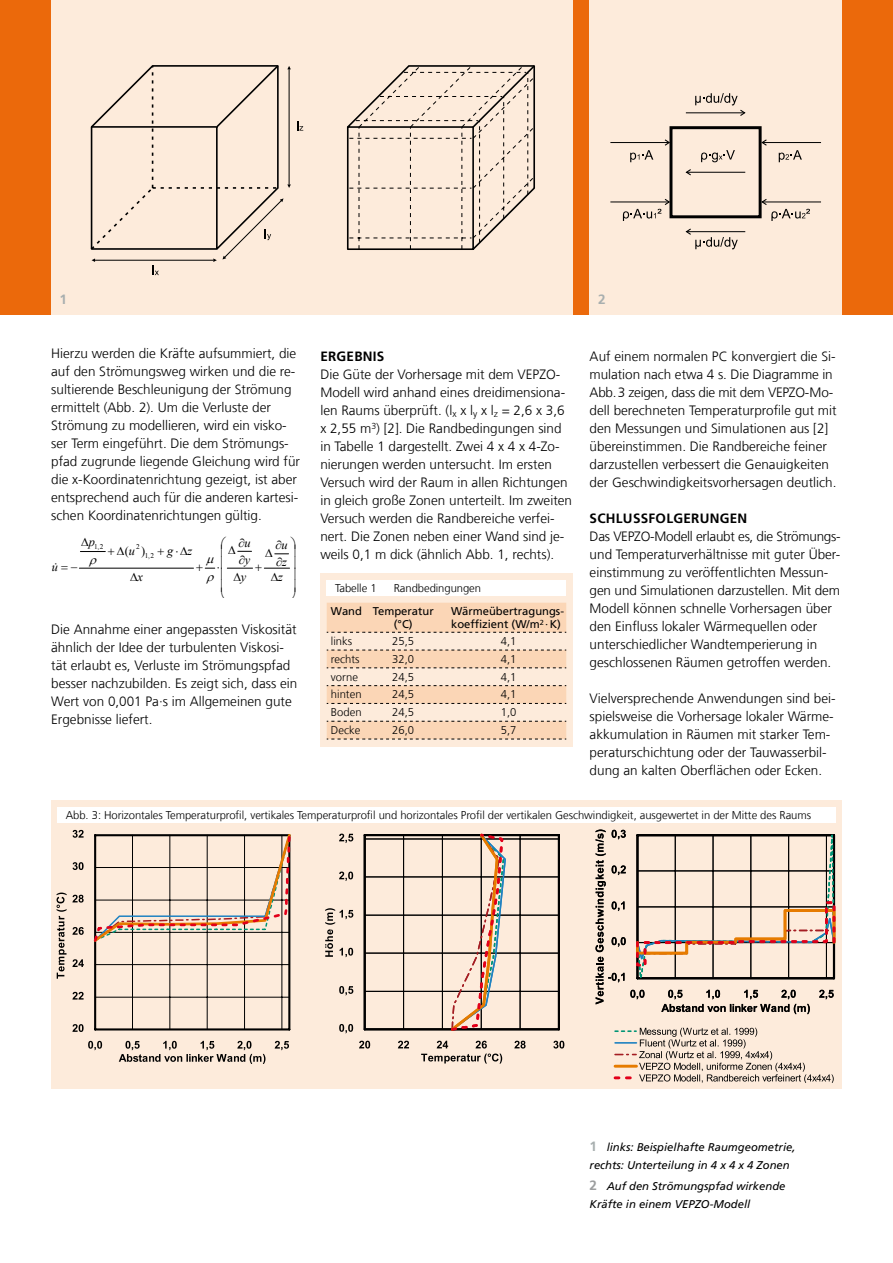
<style>
.page{position:relative;width:893px;height:1263px;background:#fff}
.page>*{position:absolute;margin:0;border:0;box-sizing:border-box;transform-origin:0 0}
.t1{font:300 13.5px/18px "Frutiger LT Com";color:#000}
.t2{font:700 13.5px "Frutiger LT Com";letter-spacing:.02em;color:#000}
.t3{font:700 13.5px "Frutiger LT Com";color:#a8afaf}
.t4{font:italic 12.3px "Times New Roman";color:#000}
.t5{font:12.3px "Times New Roman";color:#000}
.t6{font:300 11.25px "Frutiger LT Com";letter-spacing:-.005em;color:#000}
.t7{font:italic 11.25px/18px "Frutiger LT Com";color:#000}
.t8{font:11.25px/13.5px "Frutiger LT Com";color:#000}
.t9{font:7.2px "Times New Roman";color:#000}
.s1{font-weight:700;font-style:normal;font-size:13.5px;color:#a8afaf}
.s2{font-weight:700;font-style:normal;font-size:13.5px;color:#9c9e9f}
</style>
<div class="page">
<div style="left:0;top:0;width:893px;height:315px;background:#eb690b"></div>
<div style="left:51px;top:0;width:522px;height:315px;background:#fdebdb"></div>
<div style="left:320px;top:574px;width:253px;height:173px;background:#fdebdb"></div>
<svg style="left:327px;top:603px;width:239px;height:137px"></svg>
<div style="left:327px;top:580px;width:239px;height:15px;background:#fff"></div>
<hr style="left:79px;top:568px;width:114px;height:1px;background:#000">
<div style="left:51px;top:801px;width:791px;height:288px;background:#fdebdb"></div>
<div style="left:57px;top:807px;width:778px;height:16px;background:#fff"></div>
<svg style="left:615px;top:1028px;width:219px;height:55px"></svg>
<hr style="left:95px;top:997px;width:194px;height:1px;background:#000">
<hr style="left:95px;top:964px;width:194px;height:1px;background:#000">
<hr style="left:132px;top:835px;width:1px;height:194px;background:#000">
<hr style="left:169px;top:835px;width:1px;height:194px;background:#000">
<hr style="left:207px;top:835px;width:1px;height:194px;background:#000">
<hr style="left:244px;top:835px;width:1px;height:194px;background:#000">
<hr style="left:281px;top:835px;width:1px;height:194px;background:#000">
<hr style="left:95px;top:1028px;width:194px;height:2px;background:#000">
<hr style="left:288px;top:835px;width:2px;height:194px;background:#000">
<hr style="left:94px;top:835px;width:2px;height:194px;background:#000">
<svg style="left:93px;top:834px;width:198px;height:110px"></svg>
<svg style="left:57px;top:830px;width:27px;height:202px"></svg>
<svg style="left:88px;top:1041px;width:201px;height:23px"></svg>
<svg style="left:325px;top:834px;width:28px;height:199px"></svg>
<svg style="left:359px;top:1041px;width:205px;height:23px"></svg>
<hr style="left:365px;top:991px;width:194px;height:1px;background:#000">
<hr style="left:365px;top:953px;width:194px;height:1px;background:#000">
<hr style="left:365px;top:915px;width:194px;height:1px;background:#000">
<hr style="left:365px;top:876px;width:194px;height:1px;background:#000">
<hr style="left:365px;top:838px;width:194px;height:1px;background:#000">
<hr style="left:520px;top:835px;width:1px;height:194px;background:#000">
<hr style="left:442px;top:835px;width:1px;height:194px;background:#000">
<hr style="left:403px;top:835px;width:1px;height:194px;background:#000">
<hr style="left:558px;top:835px;width:2px;height:194px;background:#000">
<hr style="left:365px;top:1028px;width:194px;height:2px;background:#000">
<hr style="left:364px;top:835px;width:2px;height:194px;background:#000">
<hr style="left:365px;top:834px;width:194px;height:2px;background:#000">
<svg style="left:448px;top:833px;width:59px;height:198px"></svg>
<svg style="left:595px;top:829px;width:241px;height:185px"></svg>
<svg style="left:297px;top:121px;width:6px;height:10px"></svg>
<svg style="left:91px;top:65px;width:200px;height:210px"></svg>
<svg style="left:346px;top:65px;width:189px;height:185px"></svg>
<div style="left:590px;top:0;width:252px;height:315px;background:#fdebdb"></div>
<div style="left:669px;top:126px;width:93px;height:92px;border:3px solid #000"></div>
<svg style="left:630px;top:150px;width:23px;height:12px"></svg>
<hr style="left:610px;top:142px;width:58px;height:1px;background:#000">
<svg style="left:664px;top:138px;width:7px;height:9px"></svg>
<hr style="left:610px;top:202px;width:58px;height:1px;background:#000">
<svg style="left:623px;top:198px;width:48px;height:23px"></svg>
<hr style="left:763px;top:142px;width:58px;height:1px;background:#000">
<svg style="left:760px;top:138px;width:8px;height:9px"></svg>
<svg style="left:779px;top:150px;width:23px;height:12px"></svg>
<hr style="left:763px;top:202px;width:58px;height:1px;background:#000">
<svg style="left:760px;top:198px;width:50px;height:23px"></svg>
<hr style="left:687px;top:172px;width:58px;height:1px;background:#000">
<svg style="left:685px;top:169px;width:7px;height:7px"></svg>
<svg style="left:701px;top:150px;width:34px;height:12px"></svg>
<hr style="left:687px;top:231px;width:58px;height:1px;background:#000">
<hr style="left:686px;top:113px;width:58px;height:1px;background:#000">
<svg style="left:695px;top:93px;width:51px;height:23px"></svg>
<svg style="left:685px;top:228px;width:53px;height:21px"></svg>
<svg style="left:79px;top:551px;width:45px;height:18px"></svg>
<svg style="left:204px;top:550px;width:86px;height:19px"></svg>
<p class="t3" style="left:60px;top:291px;width:9px">1</p>
<p class="t1" style="left:51px;top:344px;width:250px">Hierzu werden die Kräfte aufsummiert, die auf den Strömungsweg wirken und die re&shy;sultierende Beschleunigung der Strömung ermittelt (Abb. 2). Um die Verluste der Strömung zu modellieren, wird ein visko&shy;ser Term eingeführt. Die dem Strömungs&shy;pfad zugrunde liegende Gleichung wird für die x-Koordinatenrichtung gezeigt, ist aber entsprechend auch für die anderen kartesi&shy;schen Koordinatenrichtungen gültig.</p>
<p class="t4" style="left:52px;top:559px;width:8px">u</p>
<p class="t4" style="left:89px;top:533px;width:8px">p</p>
<p class="t9" style="left:94px;top:542px;width:11px">1,2</p>
<p class="t9" style="left:136px;top:542px;width:5px">2</p>
<p class="t5" style="left:125px;top:542px;width:22px">( )</p>
<p class="t4" style="left:129px;top:542px;width:8px">u</p>
<p class="t4" style="left:167px;top:542px;width:27px">g z</p>
<p class="t9" style="left:145px;top:550px;width:11px">1,2</p>
<p class="t4" style="left:137px;top:568px;width:7px">x</p>
<p class="t4" style="left:244px;top:534px;width:8px">u</p>
<p class="t4" style="left:281px;top:537px;width:8px">u</p>
<p class="t4" style="left:245px;top:551px;width:7px">y</p>
<p class="t4" style="left:282px;top:554px;width:6px">z</p>
<p class="t4" style="left:241px;top:568px;width:7px">y</p>
<p class="t4" style="left:278px;top:568px;width:6px">z</p>
<p class="t1" style="left:51px;top:620px;width:248px">Die Annahme einer angepassten Viskosität ähnlich der Idee der turbulenten Viskosi&shy;tät erlaubt es, Verluste im Strömungspfad besser nachzubilden. Es zeigt sich, dass ein Wert von 0,001 Pa·s im Allgemeinen gute Ergebnisse liefert.</p>
<p class="t3" style="left:598px;top:291px;width:9px">2</p>
<p class="t2" style="left:320px;top:348px;width:35px">ERGEBNIS</p>
<p class="t1" style="left:320px;top:365px;width:253px">Die Güte der Vorhersage mit dem VEPZO-Modell wird anhand eines dreidimensiona&shy;len Raums überprüft. (l<sub>x</sub> x l<sub>y</sub> x l<sub>z</sub> = 2,6 x 3,6 x 2,55 m<sup>3</sup>) [2]. Die Randbedingungen sind in Tabelle 1 dargestellt. Zwei 4 x 4 x 4-Zo&shy;nierungen werden untersucht. Im ersten Versuch wird der Raum in allen Richtungen in gleich große Zonen unterteilt. Im zweiten Versuch werden die Randbereiche verfei&shy;nert. Die Zonen neben einer Wand sind je&shy;weils 0,1 m dick (ähnlich Abb. 1, rechts).</p>
<p class="t6" style="left:335px;top:581px;width:43px">Tabelle 1</p>
<p class="t6" style="left:394px;top:581px;width:89px">Randbedingungen</p>
<p class="t8" style="left:394px;top:604px;width:41px;text-indent:-63px">Wand Temperatur (°C)</p>
<p class="t8" style="left:451px;top:604px;width:114px">Wärmeübertragungs&shy;koeffizient (W/m<sup>2</sup> ∙K)</p>
<p class="t6" style="left:331px;top:634px;width:23px">links</p>
<p class="t6" style="left:392px;top:634px;width:23px">25,5</p>
<p class="t6" style="left:501px;top:634px;width:17px">4,1</p>
<p class="t6" style="left:331px;top:652px;width:30px">rechts</p>
<p class="t6" style="left:392px;top:652px;width:23px">32,0</p>
<p class="t6" style="left:501px;top:652px;width:17px">4,1</p>
<p class="t6" style="left:331px;top:670px;width:29px">vorne</p>
<p class="t6" style="left:392px;top:670px;width:23px">24,5</p>
<p class="t6" style="left:501px;top:670px;width:17px">4,1</p>
<p class="t6" style="left:331px;top:688px;width:32px">hinten</p>
<p class="t6" style="left:392px;top:688px;width:23px">24,5</p>
<p class="t6" style="left:501px;top:688px;width:17px">4,1</p>
<p class="t6" style="left:331px;top:706px;width:32px">Boden</p>
<p class="t6" style="left:392px;top:706px;width:23px">24,5</p>
<p class="t6" style="left:501px;top:706px;width:17px">1,0</p>
<p class="t6" style="left:331px;top:723px;width:31px">Decke</p>
<p class="t6" style="left:392px;top:723px;width:23px">26,0</p>
<p class="t6" style="left:501px;top:723px;width:17px">5,7</p>
<p class="t1" style="left:590px;top:347px;width:249px">Auf einem normalen PC konvergiert die Si&shy;mulation nach etwa 4 s. Die Diagramme in Abb.3 zeigen, dass die mit dem VEPZO-Mo&shy;dell berechneten Temperaturprofile gut mit den Messungen und Simulationen aus [2] übereinstimmen. Die Randbereiche feiner darzustellen verbessert die Genauigkeiten der Geschwindigkeitsvorhersagen deutlich.</p>
<p class="t2" style="left:590px;top:510px;width:43px">SCH LUSSFO</p>
<p class="t2" style="left:666px;top:510px;width:27px">LGERUN</p>
<p class="t2" style="left:720px;top:510px;width:19px">GEN</p>
<p class="t1" style="left:590px;top:527px;width:252px">Das VEPZO-Modell erlaubt es, die Strömungs&shy;und Temperaturverhältnisse mit guter Über&shy;einstimmung zu veröffentlichten Messun&shy;gen und Simulationen darzustellen. Mit dem Modell können schnelle Vorhersagen über den Einfluss lokaler Wärmequellen oder unterschiedlicher Wandtemperierung in geschlossenen Räumen getroffen werden.</p>
<p class="t1" style="left:590px;top:689px;width:247px">Vielversprechende Anwendungen sind bei&shy;spielsweise die Vorhersage lokaler Wärme&shy;akkumulation in Räumen mit starker Tem&shy;peraturschichtung oder der Tauwasserbil&shy;dung an kalten Oberflächen oder Ecken.</p>
<p class="t6" style="left:66px;top:809px;width:747px">Abb. 3: Horizontales Temperaturprofil, vertikales Temperaturprofil und horizontales Profil der vertikalen Geschwindigkeit, ausgewertet in der Mitte des Raums</p>
<p class="t7" style="left:590px;top:1138px;width:207px"><span class="s1">1</span> links: Beispielhafte Raumgeometrie, rechts: Unterteilung in 4 x 4 x 4 Zonen</p>
<p class="t7" style="left:590px;top:1177px;width:197px"><span class="s2">2</span> Auf den Strömungspfad wirkende<br>Kräfte in einem VEPZO-Modell</p>
</div>
